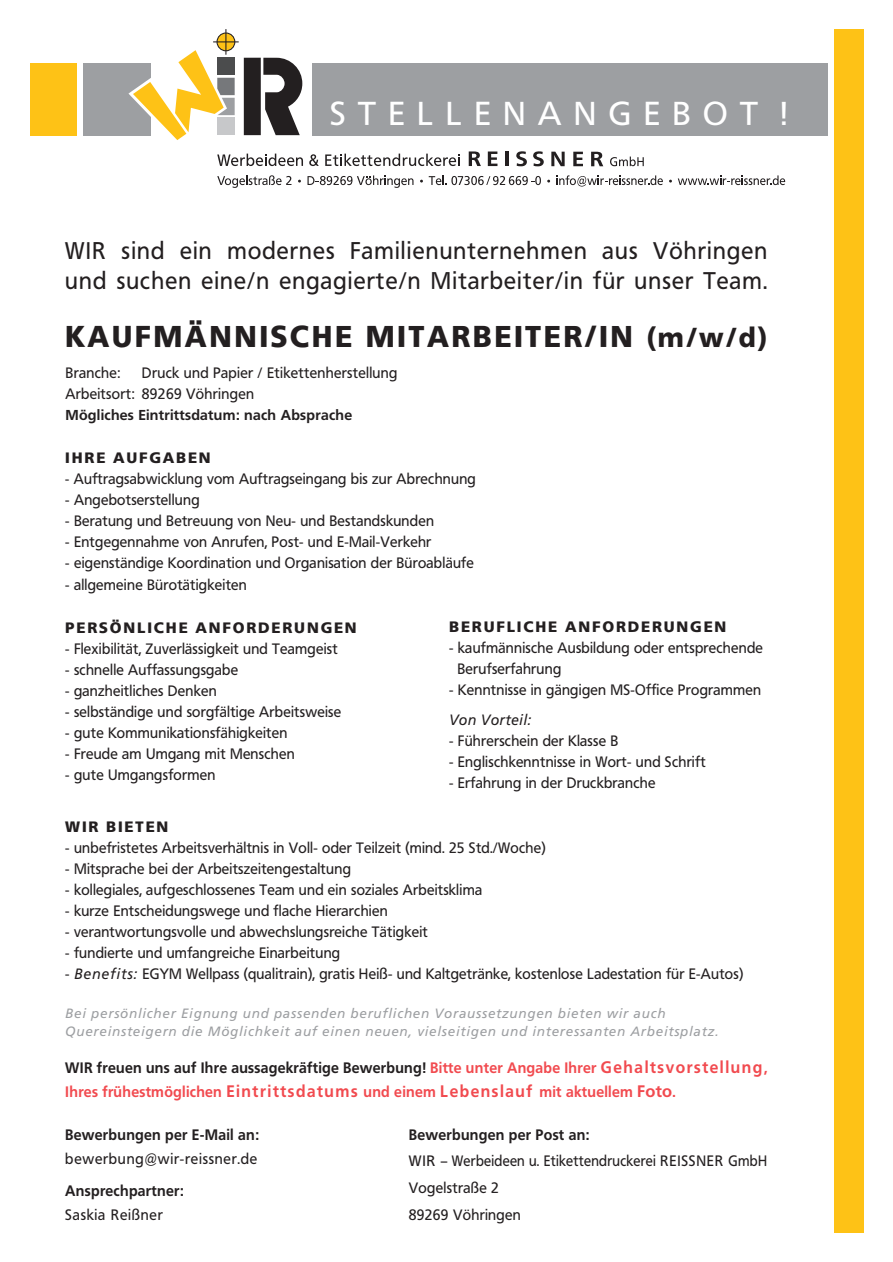
<style>
.page{position:relative;width:893px;height:1262px;background:#fff}
.page>*{position:absolute;margin:0;border:0;box-sizing:border-box;transform-origin:0 0}
.t1{font:33px "Frutiger BQ";letter-spacing:.37em;color:#fff}
.t2{font:900 30px "Frutiger BQ";letter-spacing:.085em;color:#231f20;scale:.95 1}
.t3{font:24px/30px "Frutiger BQ";letter-spacing:.05em;color:#231f20;scale:.95 1}
.t4{font:15px/21px "Frutiger BQ";letter-spacing:.015em;color:#231f20;scale:.95 1}
.t5{font:700 15px/24px "Frutiger BQ";letter-spacing:.02em;color:rgb(238 29 35/.8);scale:.95 1}
.t6{font:15px/27px "Frutiger BQ";letter-spacing:.015em;color:#231f20}
.t7{font:900 15px "Frutiger BQ";letter-spacing:.12em;color:#231f20}
.t8{font:700 15px "Frutiger BQ";letter-spacing:.02em;color:#231f20;scale:.95 1}
.t9{font:15px "Frutiger BQ";letter-spacing:.015em;color:#231f20;scale:.9 1}
.t10{font:15px "Frutiger BQ";letter-spacing:.05em;color:#231f20;scale:.95 1}
.t11{font:italic 15px "Frutiger";letter-spacing:.015em;color:#231f20;scale:.95 1}
.t12{font:700 14.25px "Frutiger BQ";letter-spacing:.02em;color:#231f20}
.t13{font:italic 13.5px/18px "Frutiger";letter-spacing:.05em;color:#9d9fa2}
.s1{font-size:27px}
.s2{font-family:"Frutiger";font-style:italic}
.s3{color:#231f20}
.s4{font-size:16.5px}
</style>
<div class="page">
<div style="left:30px;top:63px;width:47px;height:72px;background:#fec216"></div>
<div style="left:83px;top:63px;width:67px;height:72px;background:#9d9fa2"></div>
<div style="left:312px;top:63px;width:515px;height:72px;background:#9d9fa2"></div>
<svg style="left:124px;top:29px;width:178px;height:111px"></svg>
<div style="left:833px;top:29px;width:30px;height:1203px;background:#fec216"></div>
<svg style="left:217px;top:175px;width:74px;height:13px"></svg>
<svg style="left:307px;top:175px;width:106px;height:13px"></svg>
<svg style="left:420px;top:175px;width:121px;height:10px"></svg>
<svg style="left:556px;top:175px;width:107px;height:11px"></svg>
<svg style="left:669px;top:175px;width:116px;height:10px"></svg>
<svg style="left:573px;top:152px;width:10px;height:14px"></svg>
<svg style="left:516px;top:151px;width:11px;height:15px"></svg>
<svg style="left:488px;top:151px;width:9px;height:15px"></svg>
<svg style="left:533px;top:151px;width:10px;height:15px"></svg>
<hr style="left:505px;top:151px;width:3px;height:15px;background:#231f20">
<svg style="left:468px;top:151px;width:13px;height:15px"></svg>
<svg style="left:551px;top:152px;width:13px;height:14px"></svg>
<svg style="left:591px;top:152px;width:12px;height:14px"></svg>
<svg style="left:309px;top:154px;width:10px;height:12px"></svg>
<svg style="left:217px;top:154px;width:86px;height:12px"></svg>
<svg style="left:610px;top:156px;width:33px;height:10px"></svg>
<svg style="left:325px;top:154px;width:134px;height:12px"></svg>
<h1 class="t1" style="left:330px;top:94px;width:458px">STELLENANGEBOT !</h1>
<h3 class="t3" style="left:65px;top:236px;width:740px">WIR sind ein modernes Familienunternehmen aus Vöhringen und suchen eine/n engagierte/n Mitarbeiter/in für unser Team.</h3>
<h2 class="t2" style="left:65px;top:318px;width:740px">KAUFMÄNNISCHE MITARBEITER/IN <span class="s1">(m/w/d)</span></h2>
<p class="t4" style="left:65px;top:363px;width:351px;text-indent:77px">Druck und Papier / Etikettenherstellung<br>Arbeitsort: 89269 Vöhringen</p>
<p class="t12" style="left:65px;top:407px;width:288px">Mögliches Eintrittsdatum: nach Absprache</p>
<p class="t7" style="left:65px;top:449px;width:147px">IHRE AUFGABEN</p>
<p class="t9" style="left:65px;top:470px;width:457px">- Auftragsabwicklung vom Auftragseingang bis zur Abrechnung</p>
<p class="t4" style="left:65px;top:490px;width:143px">- Angebotserstellung</p>
<p class="t4" style="left:65px;top:511px;width:389px">- Beratung und Betreuung von Neu- und Bestandskunden</p>
<p class="t4" style="left:65px;top:532px;width:387px">- Entgegennahme von Anrufen, Post- und E-Mail-Verkehr</p>
<p class="t4" style="left:65px;top:553px;width:431px">- eigenständige Koordination und Organisation der Büroabläufe</p>
<p class="t4" style="left:65px;top:574px;width:193px">- allgemeine Bürotätigkeiten</p>
<p class="t7" style="left:65px;top:618px;width:293px">PERSÖNLICHE ANFORDERUNGEN</p>
<p class="t4" style="left:65px;top:638px;width:288px">- Flexibilität, Zuverlässigkeit und Teamgeist</p>
<p class="t4" style="left:65px;top:659px;width:183px">- schnelle Auffassungsgabe</p>
<p class="t4" style="left:65px;top:680px;width:161px">- ganzheitliches Denken</p>
<p class="t4" style="left:65px;top:701px;width:292px">- selbständige und sorgfältige Arbeitsweise</p>
<p class="t4" style="left:65px;top:722px;width:235px">- gute Kommunikationsfähigkeiten</p>
<p class="t4" style="left:65px;top:743px;width:243px">- Freude am Umgang mit Menschen</p>
<p class="t4" style="left:65px;top:764px;width:159px">- gute Umgangsformen</p>
<p class="t4" style="left:65px;top:363px;width:59px">Branche:</p>
<p class="t7" style="left:449px;top:618px;width:279px">BERUFLICHE ANFORDERUNGEN</p>
<p class="t4" style="left:457px;top:637px;width:323px;text-indent:-8px">- kaufmännische Ausbildung oder entsprechende<br>Berufserfahrung</p>
<p class="t4" style="left:449px;top:679px;width:330px">- Kenntnisse in gängigen MS-Office Programmen</p>
<p class="t11" style="left:449px;top:711px;width:88px">Von Vorteil:</p>
<p class="t4" style="left:449px;top:730px;width:179px">- Führerschein der Klasse B</p>
<p class="t4" style="left:449px;top:751px;width:271px">- Englischkenntnisse in Wort- und Schrift</p>
<p class="t4" style="left:449px;top:772px;width:218px">- Erfahrung in der Druckbranche</p>
<p class="t7" style="left:65px;top:817px;width:105px">WIR BIETEN</p>
<p class="t4" style="left:65px;top:837px;width:507px">- unbefristetes Arbeitsverhältnis in Voll- oder Teilzeit (mind. 25 Std./Woche)</p>
<p class="t4" style="left:65px;top:858px;width:302px">- Mitsprache bei der Arbeitszeitengestaltung</p>
<p class="t4" style="left:65px;top:879px;width:440px">- kollegiales, aufgeschlossenes Team und ein soziales Arbeitsklima</p>
<p class="t4" style="left:65px;top:900px;width:341px">- kurze Entscheidungswege und flache Hierarchien</p>
<p class="t4" style="left:65px;top:921px;width:383px">- verantwortungsvolle und abwechslungsreiche Tätigkeit</p>
<p class="t4" style="left:65px;top:942px;width:291px">- fundierte und umfangreiche Einarbeitung</p>
<p class="t4" style="left:65px;top:963px;width:715px">- <span class="s2">Benefits:</span> EGYM Wellpass (qualitrain), gratis Heiß- und Kaltgetränke, kostenlose Ladestation für E-Autos)</p>
<p class="t13" style="left:65px;top:1004px;width:655px">Bei persönlicher Eignung und passenden beruflichen Voraussetzungen bieten wir auch<br>Quereinsteigern die Möglichkeit auf einen neuen, vielseitigen und interessanten Arbeitsplatz.</p>
<p class="t5" style="left:65px;top:1055px;width:740px"><span class="s3">WIR freuen uns auf Ihre aussagekräftige Bewerbung!</span> Bitte unter Angabe Ihrer <span class="s4">Gehaltsvorstellung</span>,<br>Ihres frühestmöglichen <span class="s4">Eintrittsdatums</span> und einem <span class="s4">Lebenslauf</span> mit aktuellem <span class="s4">Foto</span>.</p>
<p class="t8" style="left:65px;top:1126px;width:205px">Bewerbungen per E-Mail an:</p>
<p class="t10" style="left:65px;top:1150px;width:204px">bewerbung@wir-reissner.de</p>
<p class="t8" style="left:65px;top:1181px;width:126px">Ansprechpartner:</p>
<p class="t10" style="left:65px;top:1205px;width:104px">Saskia Reißner</p>
<p class="t8" style="left:409px;top:1126px;width:192px">Bewerbungen per Post an:</p>
<p class="t6" style="left:409px;top:1147px;width:359px">WIR – Werbeideen u. Etikettendruckerei REISSNER GmbH<br>Vogelstraße 2<br>89269 Vöhringen</p>
</div>
